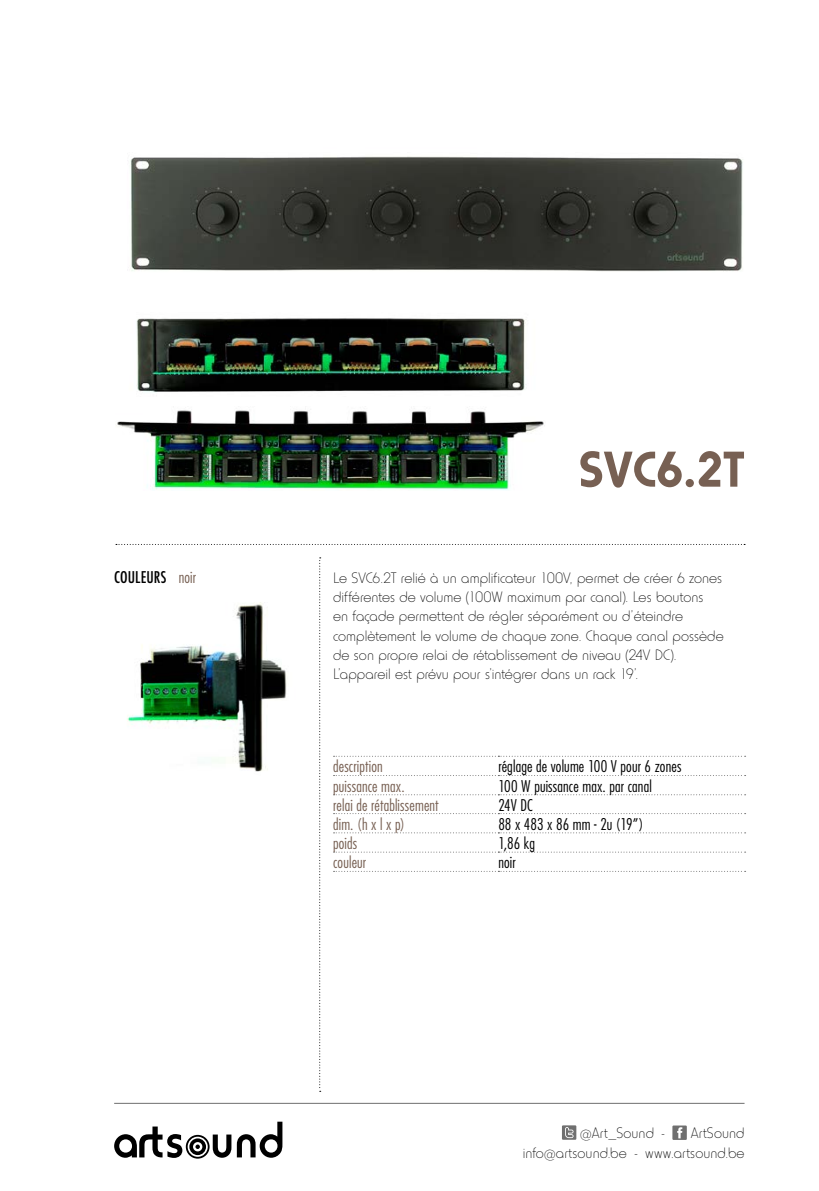
<style>
.page{position:relative;width:819px;height:1191px;background:#fff}
.page>*{position:absolute;margin:0;border:0;box-sizing:border-box;transform-origin:0 0}
.t1{font:700 52.5px "Horatio EF";color:#776053}
.t2{font:300 15.75px/19.2px "Horatio EF";letter-spacing:.005em;color:#000;text-align:right}
.t3{font:300 condensed 15.75px "Futura";letter-spacing:.01em;color:#000}
.t4{font:300 condensed 15.75px "Futura Std";letter-spacing:.01em;color:#776053}
.t5{font:condensed 15.75px "Futura";letter-spacing:.01em;color:#000}
.s1{font-family:"Futura Std";font-weight:300;color:#776053}
</style>
<div class="page">
<svg style="left:116px;top:544px;width:629px;height:1px"></svg>
<svg style="left:319px;top:557px;width:2px;height:534px"></svg>
<img style="left:130px;top:156px;width:613px;height:116px">
<img style="left:117px;top:410px;width:427px;height:80px">
<img style="left:136px;top:318px;width:390px;height:74px">
<img style="left:127px;top:602px;width:160px;height:170px">
<hr style="left:114px;top:1103px;width:630px;height:1px;background:#6f6f6f">
<svg style="left:237px;top:1121px;width:45px;height:36px"></svg>
<svg style="left:114px;top:1126px;width:117px;height:32px"></svg>
<div style="left:562px;top:1125px;width:14px;height:14px;background:#6f6f6f"></div>
<svg style="left:565px;top:1127px;width:8px;height:11px"></svg>
<div style="left:672px;top:1125px;width:14px;height:15px;background:#6f6f6f"></div>
<svg style="left:677px;top:1127px;width:5px;height:11px"></svg>
<svg style="left:333px;top:756px;width:412px;height:1px"></svg>
<svg style="left:333px;top:775px;width:412px;height:1px"></svg>
<svg style="left:333px;top:794px;width:412px;height:1px"></svg>
<svg style="left:333px;top:813px;width:412px;height:1px"></svg>
<svg style="left:333px;top:832px;width:412px;height:1px"></svg>
<svg style="left:333px;top:851px;width:412px;height:1px"></svg>
<svg style="left:333px;top:871px;width:412px;height:1px"></svg>
<p class="t5" style="left:114px;top:567px;width:83px">COULEURS <span class="s1">noir</span></p>
<h1 class="t1" style="left:579px;top:440px;width:167px">SVC6.2T</h1>
<p class="t2" style="left:333px;top:568px;width:392px;text-align:left">Le SVC6.2T relié à un amplificateur 100V, permet de créer 6 zones différentes de volume (100W maximum par canal). Les boutons<br>en façade permettent de régler séparément ou d’éteindre complètement le volume de chaque zone. Chaque canal possède de son propre relai de rétablissement de niveau (24V DC).<br>L’appareil est prévu pour s’intégrer dans un rack 19’.</p>
<p class="t4" style="left:333px;top:757px;width:51px">description</p>
<p class="t3" style="left:498px;top:756px;width:184px">réglage de volume 100 V pour 6 zones</p>
<p class="t4" style="left:333px;top:776px;width:73px">puissance max.</p>
<p class="t3" style="left:498px;top:776px;width:155px">100 W puissance max. par canal</p>
<p class="t4" style="left:333px;top:795px;width:107px">relai de rétablissement</p>
<p class="t3" style="left:498px;top:795px;width:36px">24V DC</p>
<p class="t4" style="left:333px;top:814px;width:73px">dim. (h x l x p)</p>
<p class="t3" style="left:498px;top:814px;width:147px">88 x 483 x 86 mm - 2u (19”)</p>
<p class="t4" style="left:333px;top:834px;width:26px">poids</p>
<p class="t3" style="left:498px;top:833px;width:38px">1,86 kg</p>
<p class="t4" style="left:333px;top:853px;width:35px">couleur</p>
<p class="t3" style="left:498px;top:852px;width:19px">noir</p>
<p class="t2" style="left:522px;top:1123px;width:223px;line-height:19.9px">ArtSound<br>info@artsound.be - www.artsound.be</p>
<p class="t2" style="left:580px;top:1123px;width:86px">@Art_Sound -</p>
</div>
